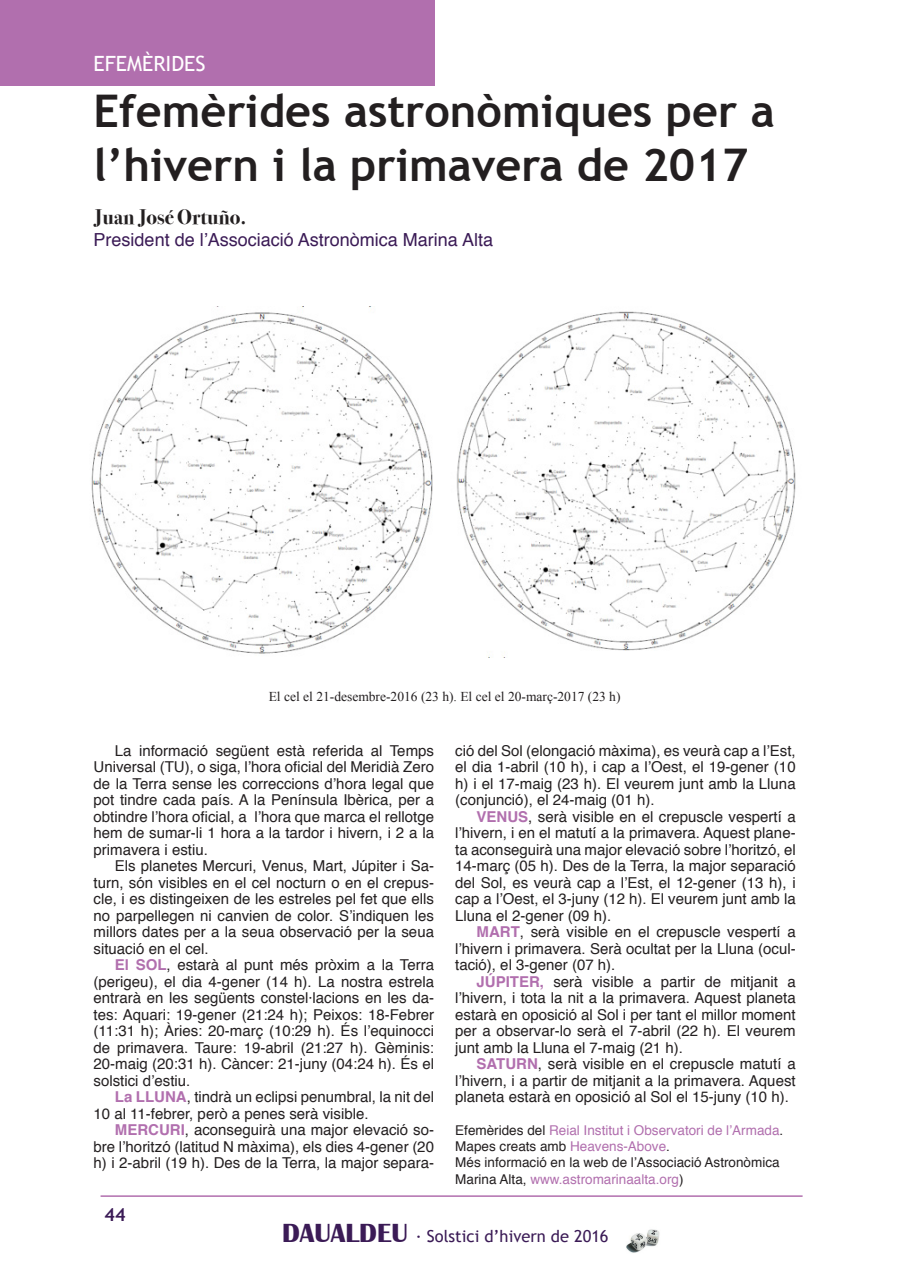
<style>
.page{position:relative;width:902px;height:1280px;background:#fff}
.page>*{position:absolute;margin:0;border:0;box-sizing:border-box;transform-origin:0 0}
.t1{font:700 45px/54px "Trebuchet MS";color:#231f20}
.t2{font:700 21px "Bodoni Svty Two ITCTT";color:#231f20}
.t3{font:21px "Trebuchet MS";color:#fff}
.t4{font:18px "Helvetica";color:#3b1b56}
.t5{font:700 18px "Trebuchet MS";color:#3b1b56}
.t6{font:16.5px "Trebuchet MS";color:#3b1b56}
.t7{font:15px/16.5px "Helvetica";color:#231f20;text-align:justify}
.t8{font:13.5px/16.2px "Helvetica";color:#231f20}
.t9{font:13.5px "Times New Roman";color:#231f20}
.s1{font-weight:700;color:#b16fae}
.s2{color:#b16fae}
.s3{font-family:"Britannic";font-weight:700;font-size:27px}
</style>
<div class="page">
<img style="left:626px;top:1229px;width:34px;height:24px">
<hr style="left:100px;top:1195px;width:702px;height:2px;background:#b16fae">
<img style="left:91px;top:307px;width:342px;height:347px">
<img style="left:457px;top:311px;width:339px;height:347px">
<div style="left:0;top:0;width:434px;height:86px;background:#b16fae"></div>
<h2 class="t3" style="left:94px;top:51px;width:113px">EFEMÈRIDES</h2>
<h1 class="t1" style="left:94px;top:84px;width:682px">Efemèrides astronòmiques per a l’hivern i la primavera de 2017</h1>
<h2 class="t2" style="left:94px;top:199px;width:154px">Juan José Ortuño.</h2>
<p class="t4" style="left:94px;top:225px;width:401px">President de l’Associació Astronòmica Marina Alta</p>
<p class="t9" style="left:269px;top:688px;width:353px">El cel el 21-desembre-2016 (23 h). El cel el 20-març-2017 (23 h)</p>
<p class="t7" style="left:94px;top:743px;width:342px;text-indent:21px">La informació següent està referida al Temps Universal (TU), o siga, l’hora oficial del Meridià Zero de la Terra sense les correccions d’hora legal que pot tindre cada país. A la Península Ibèrica, per a obtindre l’hora oficial, a l’hora que marca el rellotge hem de sumar-li 1 hora a la tardor i hivern, i 2 a la primavera i estiu.</p>
<p class="t7" style="left:94px;top:858px;width:342px;text-indent:21px">Els planetes Mercuri, Venus, Mart, Júpiter i Sa&shy;turn, són visibles en el cel nocturn o en el crepus&shy;cle, i es distingeixen de les estreles pel fet que ells no parpellegen ni canvien de color. S’indiquen les millors dates per a la seua observació per la seua situació en el cel.</p>
<p class="t7" style="left:94px;top:957px;width:342px;text-indent:21px"><span class="s1">El SOL</span>, estarà al punt més pròxim a la Terra (perigeu), el dia 4-gener (14 h). La nostra estrela entrarà en les següents constel·lacions en les da&shy;tes: Aquari: 19-gener (21:24 h);  Peixos: 18-Febrer (11:31 h); Àries: 20-març (10:29 h). És l’equinocci de primavera. Taure: 19-abril (21:27 h). Gèminis:<br>20-maig (20:31 h). Càncer: 21-juny (04:24 h). És el solstici d’estiu.</p>
<p class="t7" style="left:94px;top:1089px;width:342px;text-indent:21px"><span class="s1">La LLUNA</span>, tindrà un eclipsi penumbral, la nit del<br>10 al 11-febrer, però a penes serà visible.</p>
<p class="t7" style="left:94px;top:1122px;width:342px;text-indent:21px"><span class="s1">MERCURI</span>, aconseguirà una major elevació so&shy;bre l’horitzó (latitud N màxima), els dies 4-gener (20 h) i 2-abril (19 h). Des de la Terra, la major separa-</p>
<p class="t5" style="left:104px;top:1203px;width:23px">44</p>
<p class="t7" style="left:455px;top:743px;width:342px">ció del Sol (elongació màxima), es veurà cap a l’Est, el dia 1-abril (10 h), i cap a l’Oest, el 19-gener (10 h) i el 17-maig (23 h). El veurem junt amb la Lluna (conjunció), el 24-maig (01 h).</p>
<p class="t7" style="left:455px;top:809px;width:342px;text-indent:21px"><span class="s1">VENUS</span>, serà visible en el crepuscle vespertí a l’hivern, i en el matutí a la primavera. Aquest plane&shy;ta aconseguirà una major elevació sobre l’horitzó, el 14-març (05 h). Des de la Terra, la major separació del Sol, es veurà cap a l’Est, el 12-gener (13 h), i cap a l’Oest, el 3-juny (12 h). El veurem junt amb la Lluna el 2-gener (09 h).</p>
<p class="t7" style="left:455px;top:924px;width:342px;text-indent:21px"><span class="s1">MART</span>, serà visible en el crepuscle vespertí a l’hivern i primavera. Serà ocultat per la Lluna (ocul&shy;tació), el 3-gener (07 h).</p>
<p class="t7" style="left:455px;top:974px;width:342px;text-indent:21px"><span class="s1">JÚPITER,</span> serà visible a partir de mitjanit a l’hivern, i tota la nit a la primavera. Aquest planeta estarà en oposició al Sol i per tant el millor moment per a observar-lo serà el 7-abril (22 h). El veurem junt amb la Lluna el 7-maig (21 h).</p>
<p class="t7" style="left:455px;top:1056px;width:342px;text-indent:21px"><span class="s1">SATURN</span>, serà visible en el crepuscle matutí a l’hivern, i a partir de mitjanit a la primavera. Aquest planeta estarà en oposició al Sol el 15-juny (10 h).</p>
<p class="t8" style="left:455px;top:1122px;width:329px">Efemèrides del <span class="s2">Reial Institut i Observatori de l’Armada</span>.<br>Mapes creats amb <span class="s2">Heavens-Above</span>.<br>Més informació en la web de l’Associació Astronòmica Marina Alta, <span class="s2">www.astromarinaalta.org</span>)</p>
<p class="t6" style="left:282px;top:1226px;width:328px"><span class="s3">DAUALDEU</span> · Solstici d’hivern de 2016</p>
</div>
